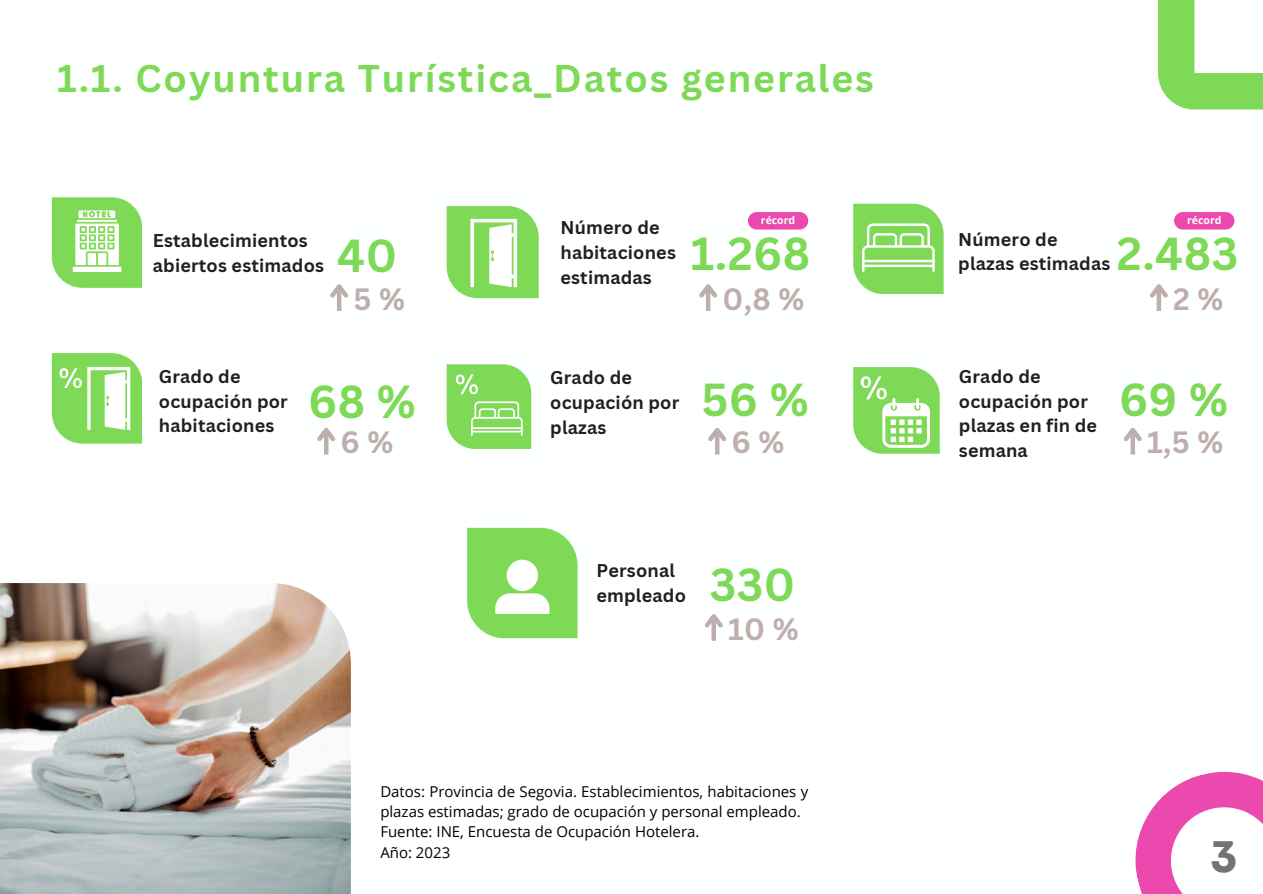
<style>
.page{position:relative;width:1263px;height:894px;background:#fff}
.page>*{position:absolute;margin:0;border:0;box-sizing:border-box;transform-origin:0 0}
.t1{font:800 46.35px "Codec Pro";color:#737373}
.t2{font:700 45px "Canva Sans";letter-spacing:.01em;color:#7ed957}
.t3{font:700 37.5px "Canva Sans";letter-spacing:.05em;color:#7ed957}
.t4{font:700 30px "Canva Sans";color:#bfaeae}
.t5{font:700 18px/24.8px "Canva Sans";letter-spacing:.01em;color:#231f20}
.t6{font:15px/20.2px "Open Sans";color:#000}
.t7{font:700 10.5px "Open Sans";color:#fff}
</style>
<div class="page">
<img style="left:0;top:583px;width:351px;height:310px">
<svg style="left:1158px;top:0;width:105px;height:109px"></svg>
<svg style="left:467px;top:527px;width:110px;height:111px"></svg>
<svg style="left:52px;top:197px;width:90px;height:90px"></svg>
<svg style="left:447px;top:206px;width:92px;height:92px"></svg>
<svg style="left:853px;top:204px;width:90px;height:90px;background:#95df75"></svg>
<svg style="left:52px;top:353px;width:90px;height:90px"></svg>
<svg style="left:447px;top:364px;width:84px;height:84px;background:#90de6f"></svg>
<svg style="left:853px;top:367px;width:87px;height:86px"></svg>
<svg style="left:1135px;top:771px;width:128px;height:122px"></svg>
<hr style="left:337px;top:286px;width:4px;height:25px;background:#bfaeae">
<svg style="left:330px;top:284px;width:18px;height:17px"></svg>
<hr style="left:706px;top:286px;width:4px;height:25px;background:#bfaeae">
<svg style="left:699px;top:284px;width:18px;height:17px"></svg>
<hr style="left:1157px;top:286px;width:4px;height:25px;background:#bfaeae">
<svg style="left:1150px;top:284px;width:18px;height:17px"></svg>
<hr style="left:324px;top:430px;width:4px;height:24px;background:#bfaeae">
<svg style="left:317px;top:427px;width:18px;height:18px"></svg>
<hr style="left:715px;top:430px;width:4px;height:24px;background:#bfaeae">
<svg style="left:708px;top:427px;width:18px;height:18px"></svg>
<div style="left:1130px;top:430px;width:5px;height:24px;background:#bfaeae"></div>
<svg style="left:1124px;top:427px;width:18px;height:18px"></svg>
<div style="left:711px;top:616px;width:5px;height:24px;background:#bfaeae"></div>
<svg style="left:705px;top:614px;width:18px;height:17px"></svg>
<div style="left:748px;top:212px;width:60px;height:17px;background:#eb49ad;border-radius:9px"></div>
<div style="left:1174px;top:212px;width:60px;height:17px;background:#eb49ad;border-radius:9px"></div>
<h1 class="t3" style="left:57px;top:52px;width:818px">1.1. Coyuntura Turística_Datos generales</h1>
<p class="t5" style="left:153px;top:227px;width:173px">Establecimientos abiertos estimados</p>
<p class="t2" style="left:337px;top:224px;width:61px">40</p>
<h4 class="t5" style="left:560px;top:215px;width:117px">Número de habitaciones estimadas</h4>
<p class="t7" style="left:761px;top:213px;width:36px">récord</p>
<h4 class="t7" style="left:1187px;top:213px;width:36px">récord</h4>
<p class="t2" style="left:691px;top:221px;width:121px">1.268</p>
<h3 class="t5" style="left:958px;top:226px;width:101px">Número de</h3>
<h3 class="t5" style="left:958px;top:251px;width:154px">plazas estimadas</h3>
<p class="t2" style="left:1117px;top:221px;width:123px">2.483</p>
<p class="t4" style="left:353px;top:277px;width:53px">5 %</p>
<p class="t4" style="left:722px;top:277px;width:83px">0,8 %</p>
<h4 class="t4" style="left:1173px;top:277px;width:52px">2 %</h4>
<p class="t5" style="left:159px;top:363px;width:131px">Grado de ocupación por habitaciones</p>
<h1 class="t5" style="left:959px;top:363px;width:140px">Grado de ocupación por plazas en fin de semana</h1>
<h4 class="t5" style="left:550px;top:365px;width:131px">Grado de ocupación por plazas</h4>
<h4 class="t2" style="left:701px;top:367px;width:109px">56 %</h4>
<h3 class="t2" style="left:1119px;top:367px;width:111px">69 %</h3>
<p class="t2" style="left:308px;top:370px;width:109px">68 %</p>
<h1 class="t4" style="left:341px;top:421px;width:55px">6 %</h1>
<h3 class="t4" style="left:731px;top:421px;width:55px">6 %</h3>
<p class="t4" style="left:1147px;top:421px;width:78px">1,5 %</p>
<p class="t5" style="left:596px;top:558px;width:91px">Personal empleado</p>
<p class="t2" style="left:710px;top:552px;width:87px">330</p>
<p class="t4" style="left:728px;top:607px;width:72px">10 %</p>
<h4 class="t6" style="left:380px;top:780px;width:429px">Datos: Provincia de Segovia. Establecimientos, habitaciones y plazas estimadas; grado de ocupación y personal empleado.</h4>
<h3 class="t6" style="left:380px;top:821px;width:321px">Fuente: INE, Encuesta de Ocupación Hotelera.</h3>
<p class="t6" style="left:380px;top:841px;width:71px">Año: 2023</p>
<h4 class="t1" style="left:1211px;top:839px;width:27px">3</h4>
</div>
